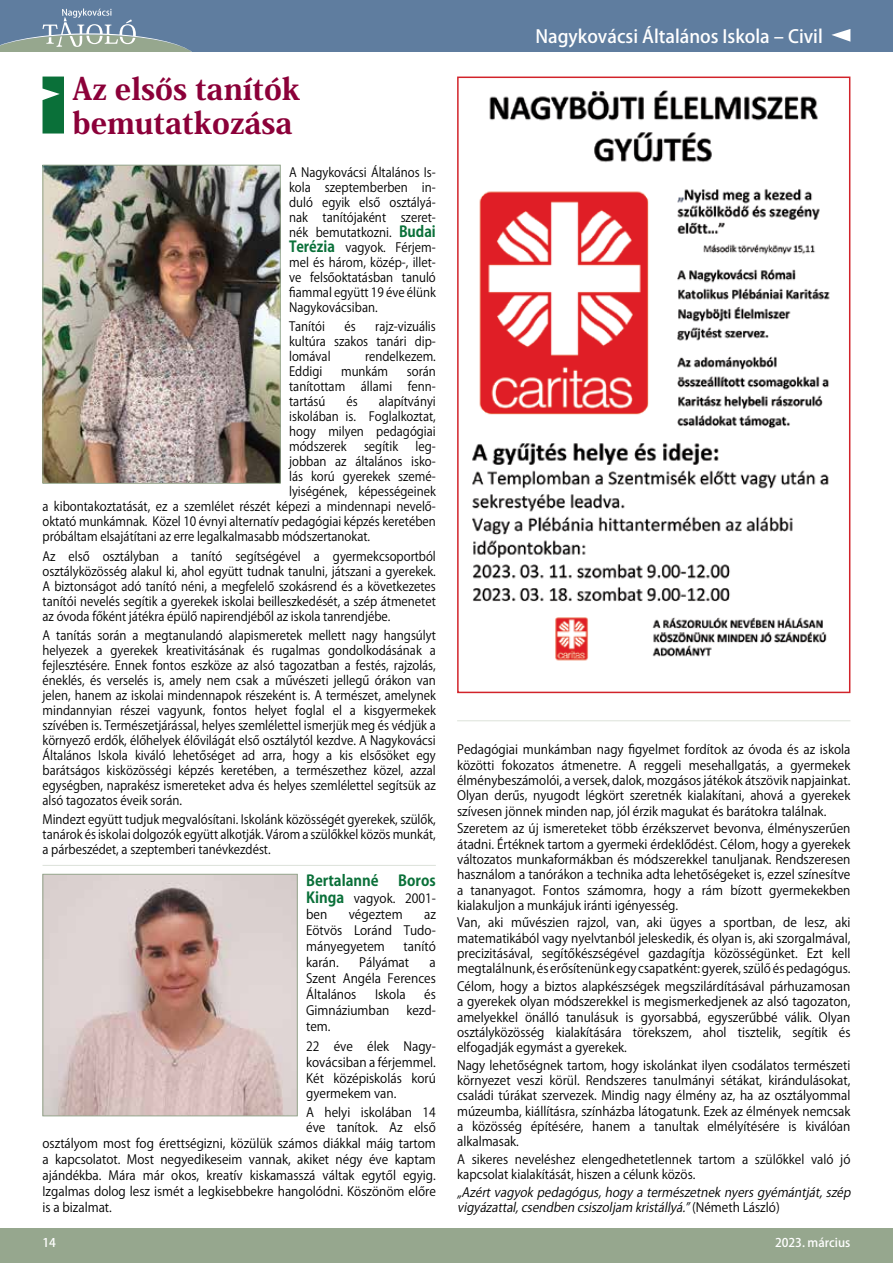
<style>
.page{position:relative;width:893px;height:1263px;background:#fff}
.page>*{position:absolute;margin:0;border:0;box-sizing:border-box;transform-origin:0 0}
.t1{font:800 30.3px/33.3px "Koz Min Pr 6 N";color:#8b0039}
.t2{font:500 18px "Koz Go Pr 6 N";color:#fff}
.t3{font:700 15px "Koz Go Pr 6 N";color:#0a7039;scale:.95 1}
.t4{font:12.75px/15.3px "Koz Go Pr 6 N";color:#000;text-align:justify;scale:.95 1}
.t5{font:12.75px/15px "Koz Go Pr 6 N";color:#000;text-align:justify;scale:.92 1}
.t6{font:italic 12.75px/15.3px "Koz Go Pr 6 N";color:#000;scale:.95 1}
.t7{font:500 12px "Koz Go Pr 6 N";color:#fff}
.s1{font-weight:700;font-size:15px;color:#0a7039}
.s2{font-style:normal}
</style>
<div class="page">
<div style="left:0;top:0;width:893px;height:51px;background:#5f7d9f"></div>
<svg style="left:831px;top:29px;width:19px;height:13px"></svg>
<svg style="left:0;top:9px;width:191px;height:42px"></svg>
<div style="left:0;top:1229px;width:893px;height:34px;background:#96a78e"></div>
<svg style="left:43px;top:77px;width:21px;height:57px"></svg>
<img style="left:45px;top:167px;width:234px;height:315px">
<div style="left:43px;top:165px;width:238px;height:319px;border:1px solid #96a78e"></div>
<img style="left:45px;top:876px;width:251px;height:238px">
<div style="left:43px;top:874px;width:255px;height:242px;border:1px solid #96a78e"></div>
<img style="left:472px;top:90px;width:358px;height:571px">
<div style="left:457px;top:77px;width:393px;height:616px;border:2px solid #d2232a"></div>
<hr style="left:43px;top:865px;width:393px;height:1px;background:#96a78e">
<hr style="left:457px;top:720px;width:393px;height:1px;background:#96a78e">
<h1 class="t1" style="left:73px;top:73px;width:229px">Az elsős tanítók bemutatkozása</h1>
<p class="t5" style="left:289px;top:165px;width:161px">A Nagykovácsi Általános Is&shy;kola szeptemberben in&shy;duló egyik első osztályá&shy;nak tanítójaként szeret&shy;nék bemutatkozni. <span class="s1">Budai Terézia</span> vagyok. Férjem&shy;mel és három, közép-, illet&shy;ve felsőoktatásban tanuló fiammal együtt 19 éve élünk Nagykovácsiban.</p>
<p class="t5" style="left:289px;top:319px;width:41px">Tanítói</p>
<p class="t5" style="left:345px;top:319px;width:14px">és</p>
<p class="t5" style="left:289px;top:319px;width:161px;text-indent:86px">rajz-vizuális kultúra szakos tanári dip&shy;lomával</p>
<p class="t5" style="left:365px;top:349px;width:78px">rendelkezem.</p>
<p class="t5" style="left:289px;top:364px;width:38px">Eddigi</p>
<p class="t5" style="left:341px;top:364px;width:53px">munkám</p>
<p class="t5" style="left:289px;top:364px;width:161px;text-indent:118px">során tanítottam állami fenn&shy;tartású</p>
<p class="t5" style="left:289px;top:394px;width:161px;text-indent:90px">alapítványi iskolában is. Foglalkoztat, hogy milyen pedagógiai módszerek</p>
<p class="t5" style="left:346px;top:394px;width:14px">és</p>
<p class="t5" style="left:364px;top:439px;width:39px">segítik</p>
<p class="t5" style="left:416px;top:439px;width:24px">leg-</p>
<p class="t5" style="left:289px;top:454px;width:161px">jobban az általános isko-</p>
<p class="t5" style="left:289px;top:469px;width:161px">lás korú gyerekek szemé-</p>
<p class="t5" style="left:289px;top:484px;width:161px">lyiségének, képességeinek</p>
<p class="t5" style="left:43px;top:499px;width:429px">a kibontakoztatását, ez a szemlélet részét képezi a mindennapi nevelő-</p>
<p class="t5" style="left:43px;top:514px;width:429px">oktató munkámnak. Közel 10 évnyi alternatív pedagógiai képzés keretében</p>
<p class="t5" style="left:43px;top:529px;width:358px">próbáltam elsajátítani az erre legalkalmasabb módszertanokat.</p>
<p class="t5" style="left:43px;top:549px;width:429px">Az első osztályban a tanító segítségével a gyermekcsoportból osztályközösség alakul ki, ahol együtt tudnak tanulni, játszani a gyerekek.<br>A biztonságot adó tanító néni, a megfelelő szokásrend és a következetes tanítói nevelés segítik a gyerekek iskolai beilleszkedését, a szép átmenetet az óvoda főként játékra épülő napirendjéből az iskola tanrendjébe.</p>
<p class="t5" style="left:43px;top:628px;width:429px">A tanítás során a megtanulandó alapismeretek mellett nagy hangsúlyt helyezek a gyerekek kreativitásának és rugalmas gondolkodásának a fejlesztésére. Ennek fontos eszköze az alsó tagozatban a festés, rajzolás, éneklés, és verselés is, amely nem csak a művészeti jellegű órákon van jelen, hanem az iskolai mindennapok részeként is. A természet, amelynek mindannyian részei vagyunk, fontos helyet foglal el a kisgyermekek szívében is. Természetjárással, helyes szemlélettel ismerjük meg és védjük a környező erdők, élőhelyek élővilágát első osztálytól kezdve. A Nagykovácsi Általános Iskola kiváló lehetőséget ad arra, hogy a kis elsősöket egy barátságos kisközösségi képzés keretében, a természethez közel, azzal egységben, naprakész ismereteket adva és helyes szemlélettel segítsük az alsó tagozatos éveik során.</p>
<p class="t5" style="left:43px;top:812px;width:429px">Mindezt együtt tudjuk megvalósítani. Iskolánk közösségét gyerekek, szülők, tanárok és iskolai dolgozók együtt alkotják. Várom a szülőkkel közös munkát, a párbeszédet, a szeptemberi tanévkezdést.</p>
<p class="t3" style="left:306px;top:872px;width:78px">Bertalanné</p>
<p class="t3" style="left:398px;top:872px;width:41px">Boros</p>
<p class="t4" style="left:306px;top:891px;width:138px;line-height:15.9px"><span class="s1">Kinga</span> vagyok. 2001- ben</p>
<p class="t4" style="left:349px;top:907px;width:58px">végeztem</p>
<p class="t4" style="left:306px;top:907px;width:138px;line-height:15.9px;text-indent:118px">az Eötvös Loránd Tudo&shy;mányegyetem</p>
<p class="t4" style="left:404px;top:939px;width:35px">tanító</p>
<p class="t4" style="left:306px;top:955px;width:36px">karán.</p>
<p class="t4" style="left:359px;top:955px;width:54px">Pályámat</p>
<p class="t4" style="left:306px;top:955px;width:138px;line-height:15.9px;text-indent:123px">a Szent Angéla Ferences Általános</p>
<p class="t4" style="left:375px;top:987px;width:34px">Iskola</p>
<p class="t4" style="left:424px;top:987px;width:14px">és</p>
<p class="t4" style="left:306px;top:1003px;width:89px">Gimnáziumban</p>
<p class="t4" style="left:406px;top:1003px;width:33px">kezd-</p>
<p class="t4" style="left:306px;top:1016px;width:138px;line-height:20.1px">tem.<br>22 éve élek Nagy-</p>
<p class="t4" style="left:306px;top:1054px;width:138px;line-height:15.9px">kovácsiban a férjemmel.<br>Két középiskolás korú gyermekem van.</p>
<p class="t4" style="left:306px;top:1104px;width:138px">A helyi iskolában 14</p>
<p class="t4" style="left:306px;top:1120px;width:138px">éve tanítok. Az első</p>
<p class="t4" style="left:43px;top:1136px;width:416px">osztályom most fog érettségizni, közülük számos diákkal máig tartom</p>
<p class="t4" style="left:43px;top:1152px;width:416px">a kapcsolatot. Most negyedikeseim vannak, akiket négy éve kaptam</p>
<p class="t4" style="left:43px;top:1168px;width:416px">ajándékba. Mára már okos, kreatív kiskamasszá váltak egytől egyig.</p>
<p class="t4" style="left:43px;top:1184px;width:416px">Izgalmas dolog lesz ismét a legkisebbekre hangolódni. Köszönöm előre</p>
<p class="t4" style="left:43px;top:1200px;width:75px">is a bizalmat.</p>
<h2 class="t2" style="left:535px;top:26px;width:289px">Nagykovácsi Általános Iskola – Civil</h2>
<p class="t4" style="left:457px;top:742px;width:416px">Pedagógiai munkámban nagy figyelmet fordítok az óvoda és az iskola közötti fokozatos átmenetre. A reggeli mesehallgatás, a gyermekek élménybeszámolói, a versek, dalok, mozgásos játékok átszövik napjainkat.<br>Olyan derűs, nyugodt légkört szeretnék kialakítani, ahová a gyerekek szívesen jönnek minden nap, jól érzik magukat és barátokra találnak.</p>
<p class="t4" style="left:457px;top:821px;width:416px">Szeretem az új ismereteket több érzékszervet bevonva, élményszerűen átadni. Értéknek tartom a gyermeki érdeklődést. Célom, hogy a gyerekek változatos munkaformákban és módszerekkel tanuljanak. Rendszeresen használom a tanórákon a technika adta lehetőségeket is, ezzel színesítve a tananyagot. Fontos számomra, hogy a rám bízott gyermekekben kialakuljon a munkájuk iránti igényesség.</p>
<p class="t4" style="left:457px;top:915px;width:416px">Van, aki művészien rajzol, van, aki ügyes a sportban, de lesz, aki matematikából vagy nyelvtanból jeleskedik, és olyan is, aki szorgalmával, precizitásával, segítőkészségével gazdagítja közösségünket. Ezt kell megtalálnunk, és erősítenünk egy csapatként: gyerek, szülő és pedagógus.</p>
<p class="t4" style="left:457px;top:979px;width:416px">Célom, hogy a biztos alapkészségek megszilárdításával párhuzamosan a gyerekek olyan módszerekkel is megismerkedjenek az alsó tagozaton, amelyekkel önálló tanulásuk is gyorsabbá, egyszerűbbé válik. Olyan osztályközösség kialakítására törekszem, ahol tisztelik, segítik és elfogadják egymást a gyerekek.</p>
<p class="t4" style="left:457px;top:1057px;width:416px">Nagy lehetőségnek tartom, hogy iskolánkat ilyen csodálatos természeti környezet veszi körül. Rendszeres tanulmányi sétákat, kirándulásokat, családi túrákat szervezek. Mindig nagy élmény az, ha az osztályommal múzeumba, kiállításra, színházba látogatunk. Ezek az élmények nemcsak a közösség építésére, hanem a tanultak elmélyítésére is kiválóan alkalmasak.</p>
<p class="t4" style="left:457px;top:1152px;width:416px">A sikeres neveléshez elengedhetetlennek tartom a szülőkkel való jó kapcsolat kialakítását, hiszen a célunk közös.</p>
<p class="t6" style="left:457px;top:1184px;width:420px">„Azértvagyokpedagógus,hogyatermészetneknyersgyémántját,szép vigyázattal,csendbencsiszoljam kristállyá.”<span class="s2">( N é m e t h L á s z l ó )</span></p>
<p class="t7" style="left:43px;top:1236px;width:15px">14</p>
<p class="t7" style="left:775px;top:1236px;width:77px">2023. március</p>
<p class="t7" style="left:43px;top:1236px;width:8px">4</p>
<p class="t7" style="left:788px;top:1236px;width:15px">15</p>
</div>
